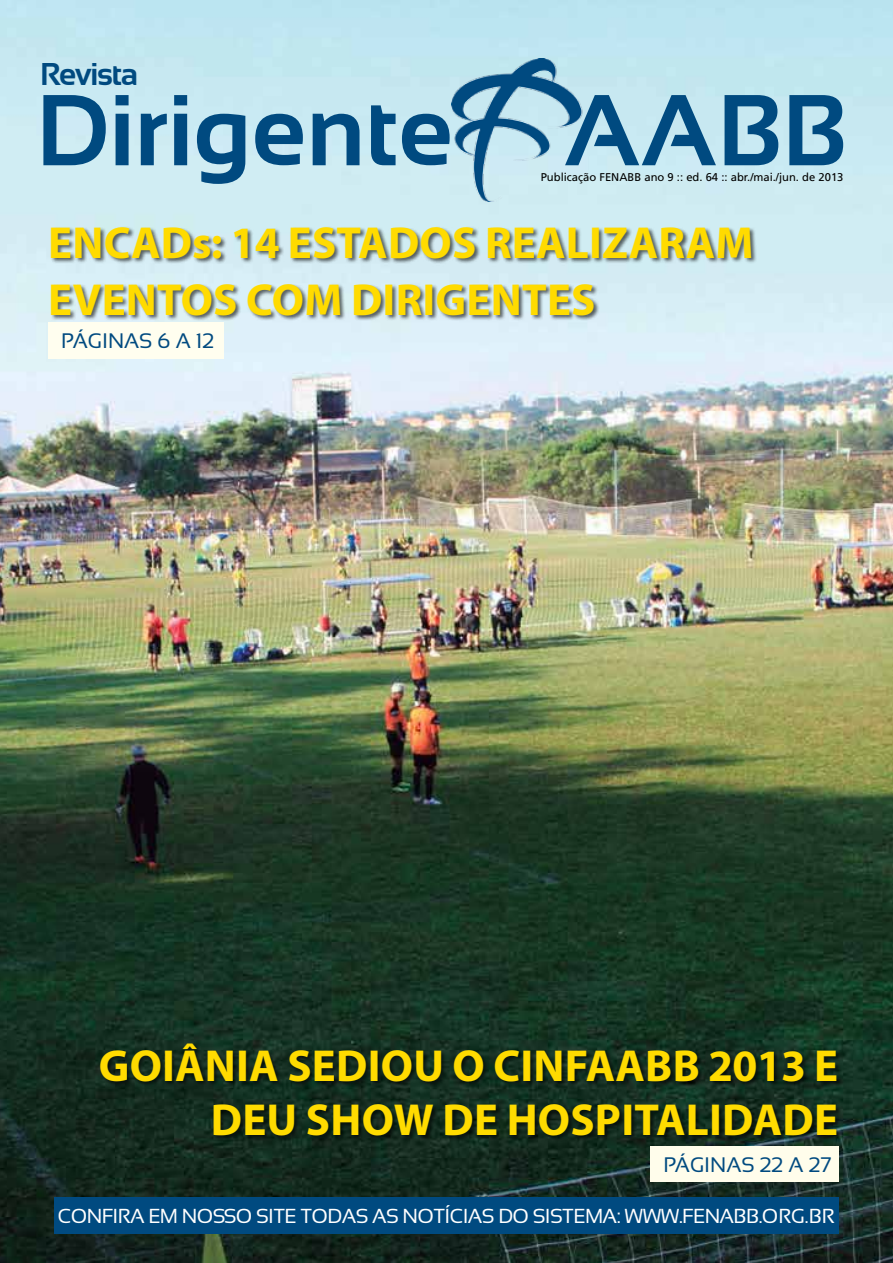
<style>
.page{position:relative;width:893px;height:1263px;background:#fff}
.page>*{position:absolute;margin:0;border:0;box-sizing:border-box;transform-origin:0 0}
.t1{font:700 100.5px "Sansation";color:#004a80}
.t2{font:700 45px/57px "Myriad Pro";letter-spacing:.005em;color:#ffdb00}
.t3{font:700 31.5px "Sansation";letter-spacing:-.04em;color:#004a80}
.t4{font:21px "Sansation";color:#004a80}
.t5{font:20.25px "Sansation";letter-spacing:-.03em;color:#fff}
.t6{font:11.25px "Frutiger";color:#000}
</style>
<div class="page">
<img style="left:0;top:0;width:893px;height:1263px">
<div style="left:54px;top:1197px;width:785px;height:36px;background:#004a80"></div>
<img style="left:451px;top:58px;width:138px;height:144px">
<div style="left:51px;top:227px;width:706px;height:94px;background:#000;opacity:.6"></div>
<div style="left:48px;top:322px;width:176px;height:36px;background:#fffeef"></div>
<div style="left:100px;top:1043px;width:743px;height:99px;background:#000;opacity:.6"></div>
<div style="left:650px;top:1146px;width:189px;height:36px;background:#fffdeb"></div>
<p class="t3" style="left:40px;top:56px;width:99px">Revista</p>
<h1 class="t1" style="left:36px;top:74px;width:812px">Dirigente AABB</h1>
<p class="t6" style="left:541px;top:171px;width:304px">Publicação FENABB ano 9 :: ed. 64 :: abr./mai./jun. de 2013</p>
<p class="t2" style="left:48px;top:212px;width:707px">ENCADS: 14 ESTADOS REALIZARAM<br>EVENTOS COM DIRIGENTES</p>
<p class="t4" style="left:61px;top:329px;width:41px">PÁGINAS</p>
<p class="t4" style="left:158px;top:329px;width:58px">6 A 12</p>
<p class="t2" style="left:211px;top:1037px;width:624px;line-height:54px;text-indent:-112px">GOIÂNIA SEDIOU O CINFAABB 2013 E<br>DEU SHOW DE HOSPITALIDADE</p>
<p class="t4" style="left:664px;top:1153px;width:41px">PÁGINAS</p>
<p class="t4" style="left:760px;top:1153px;width:73px">22 A 27</p>
<p class="t5" style="left:58px;top:1204px;width:778px">CONFIRA EM NOSSO SITE TODAS AS NOTÍCIAS DO SISTEMA: WWW.FENABB.ORG.BR</p>
</div>
